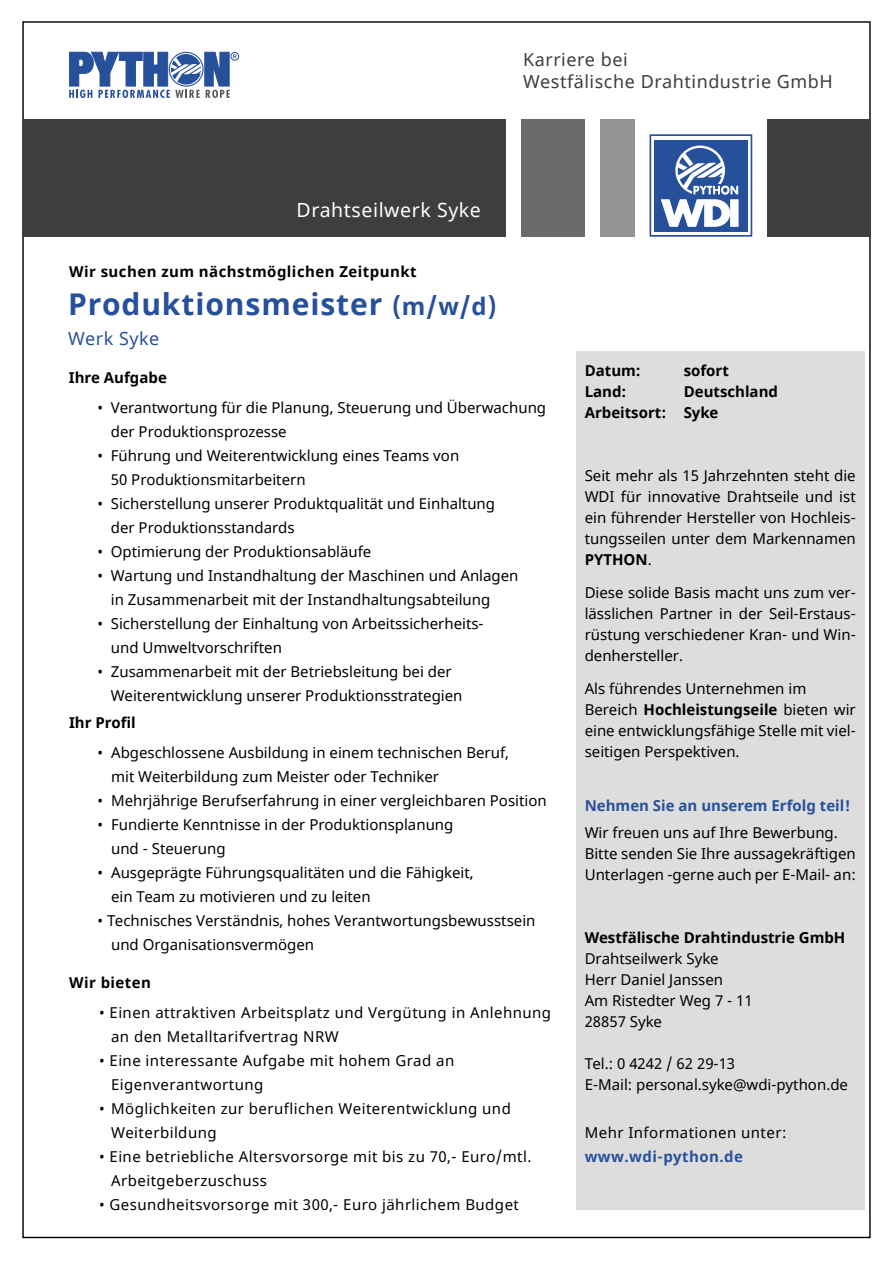
<style>
.page{position:relative;width:893px;height:1263px;background:#fff}
.page>*{position:absolute;margin:0;border:0;box-sizing:border-box;transform-origin:0 0}
.t1{font:700 30px "Noto Sans";letter-spacing:.03em;color:#27509b}
.t2{font:19.5px "Noto Sans";letter-spacing:.03em;color:#fff}
.t3{font:18px/21.6px "Noto Sans";letter-spacing:.03em;color:#3f3e3e}
.t4{font:18px "Noto Sans";letter-spacing:.03em;color:#27509b}
.t5{font:15px/21px "Noto Sans";color:#000}
.t6{font:15px/24px "Noto Sans";letter-spacing:.03em;color:#000}
.t7{font:700 15px/21px "Noto Sans";color:#000}
.t8{font:700 15px "Noto Sans";letter-spacing:.03em;color:#000}
.t9{font:700 15px "Noto Sans";color:#27509b}
.t10{font:700 15px "Noto Sans";letter-spacing:.03em;color:#27509b}
.s1{font-size:24px}
.s2{font-weight:700}
</style>
<div class="page">
<div style="left:576px;top:351px;width:288px;height:858px;background:#ddd"></div>
<svg style="left:654px;top:140px;width:94px;height:92px"></svg>
<div style="left:649px;top:134px;width:103px;height:103px;border:2px solid #27509b"></div>
<div style="left:655px;top:140px;width:93px;height:91px;background:#27509b"></div>
<svg style="left:660px;top:148px;width:79px;height:79px"></svg>
<div style="left:22px;top:119px;width:484px;height:118px;background:#3f3e3e"></div>
<div style="left:521px;top:119px;width:64px;height:118px;background:#6a6a6a"></div>
<div style="left:600px;top:119px;width:35px;height:118px;background:#939392"></div>
<div style="left:767px;top:119px;width:104px;height:118px;background:#3f3e3e"></div>
<div style="left:230px;top:52px;width:9px;height:9px;border:1px solid #27509b;border-radius:50%"></div>
<svg style="left:69px;top:52px;width:168px;height:46px"></svg>
<p class="t3" style="left:523px;top:49px;width:311px">Karriere bei<br>Westfälische Drahtindustrie GmbH</p>
<h2 class="t2" style="left:296px;top:196px;width:186px">Drahtseilwerk Syke</h2>
<p class="t8" style="left:69px;top:261px;width:349px">Wir suchen zum nächstmöglichen Zeitpunkt</p>
<h1 class="t1" style="left:68px;top:283px;width:430px">Produktionsmeister <span class="s1">(m/w/d)</span></h1>
<p class="t4" style="left:68px;top:326px;width:93px">Werk Syke</p>
<p class="t7" style="left:69px;top:367px;width:100px">Ihre Aufgabe</p>
<p class="t5" style="left:111px;top:396px;width:437px;line-height:24px;text-indent:-14px">• Verantwortung für die Planung, Steuerung und Überwachung der Produktionsprozesse</p>
<p class="t5" style="left:111px;top:444px;width:350px;line-height:24px;text-indent:-14px">• Führung und Weiterentwicklung eines Teams von<br>50 Produktionsmitarbeitern</p>
<p class="t5" style="left:111px;top:492px;width:386px;line-height:24px;text-indent:-14px">• Sicherstellung unserer Produktqualität und Einhaltung der Produktionsstandards</p>
<p class="t5" style="left:97px;top:541px;width:276px">• Optimierung der Produktionsabläufe</p>
<p class="t5" style="left:111px;top:564px;width:409px;line-height:24px;text-indent:-14px">• Wartung und Instandhaltung der Maschinen und Anlagen in Zusammenarbeit mit der Instandhaltungsabteilung</p>
<p class="t5" style="left:111px;top:612px;width:374px;line-height:24px;text-indent:-14px">• Sicherstellung der Einhaltung von Arbeitssicherheits&shy;und Umweltvorschriften</p>
<p class="t5" style="left:111px;top:660px;width:353px;line-height:24px;text-indent:-14px">• Zusammenarbeit mit der Betriebsleitung bei der<br>Weiterentwicklung unserer Produktionsstrategien</p>
<p class="t7" style="left:69px;top:712px;width:68px">Ihr Profil</p>
<p class="t5" style="left:111px;top:741px;width:399px;line-height:24px;text-indent:-14px">• Abgeschlossene Ausbildung in einem technischen Beruf, mit Weiterbildung zum Meister oder Techniker</p>
<p class="t5" style="left:98px;top:791px;width:451px">• Mehrjährige Berufserfahrung in einer vergleichbaren Position</p>
<p class="t5" style="left:111px;top:813px;width:344px;line-height:24px;text-indent:-14px">• Fundierte Kenntnisse in der Produktionsplanung und - Steuerung</p>
<p class="t5" style="left:111px;top:861px;width:364px;line-height:24px;text-indent:-14px">• Ausgeprägte Führungsqualitäten und die Fähigkeit, ein Team zu motivieren und zu leiten</p>
<p class="t5" style="left:111px;top:909px;width:426px;line-height:24px;text-indent:-14px">• Technisches Verständnis, hohes Verantwortungsbewusstsein und Organisationsvermögen</p>
<p class="t8" style="left:69px;top:971px;width:84px">Wir bieten</p>
<p class="t6" style="left:111px;top:1001px;width:442px;text-indent:-12px">• Einen attraktiven Arbeitsplatz und Vergütung in Anlehnung an den Metalltarifvertrag NRW</p>
<p class="t6" style="left:111px;top:1049px;width:345px;text-indent:-12px">• Eine interessante Aufgabe mit hohem Grad an<br>Eigenverantwortung</p>
<p class="t6" style="left:111px;top:1097px;width:401px;text-indent:-12px">• Möglichkeiten zur beruflichen Weiterentwicklung und<br>Weiterbildung</p>
<p class="t6" style="left:111px;top:1145px;width:422px;text-indent:-12px">• Eine betriebliche Altersvorsorge mit bis zu 70,- Euro/mtl.<br>Arbeitgeberzuschuss</p>
<p class="t6" style="left:99px;top:1193px;width:421px">• Gesundheitsvorsorge mit 300,- Euro jährlichem Budget</p>
<p class="t7" style="left:585px;top:360px;width:58px">Datum:</p>
<p class="t7" style="left:684px;top:360px;width:47px">sofort</p>
<p class="t7" style="left:585px;top:381px;width:43px">Land:</p>
<p class="t7" style="left:585px;top:381px;width:195px;text-indent:99px">Deutschland<br>Arbeitsort: Syke</p>
<p class="t5" style="left:585px;top:465px;width:273px;text-align:justify">Seit mehr als 15 Jahrzehnten steht die WDI für innovative Drahtseile und ist ein führender Hersteller von Hochleis&shy;tungsseilen unter dem Markennamen <span class="s2">PYTHON</span>.</p>
<p class="t5" style="left:585px;top:582px;width:273px;text-align:justify">Diese solide Basis macht uns zum ver&shy;lässlichen Partner in der Seil-Erstaus&shy;rüstung verschiedener Kran- und Win&shy;denhersteller.</p>
<p class="t5" style="left:585px;top:678px;width:273px">Als führendes Unternehmen im Bereich <span class="s2">Hochleistungseile</span> bieten wir eine entwicklungsfähige Stelle mit viel&shy;seitigen Perspektiven.</p>
<p class="t9" style="left:585px;top:795px;width:267px">Nehmen Sie an unserem Erfolg teil!</p>
<p class="t5" style="left:585px;top:822px;width:273px">Wir freuen uns auf Ihre Bewerbung.<br>Bitte senden Sie Ihre aussagekräftigen<br>Unterlagen -gerne auch per E-Mail- an:</p>
<p class="t7" style="left:585px;top:927px;width:262px">Westfälische Drahtindustrie GmbH</p>
<p class="t5" style="left:585px;top:948px;width:170px">Drahtseilwerk Syke<br>Herr Daniel Janssen<br>Am Ristedter Weg 7 - 11<br>28857 Syke</p>
<p class="t5" style="left:585px;top:1053px;width:265px">Tel.: 0 4242 / 62 29-13<br>E-Mail: personal.syke@wdi-python.de</p>
<p class="t6" style="left:585px;top:1121px;width:203px">Mehr Informationen unter:</p>
<p class="t10" style="left:585px;top:1146px;width:160px">www.wdi-python.de</p>
</div>
